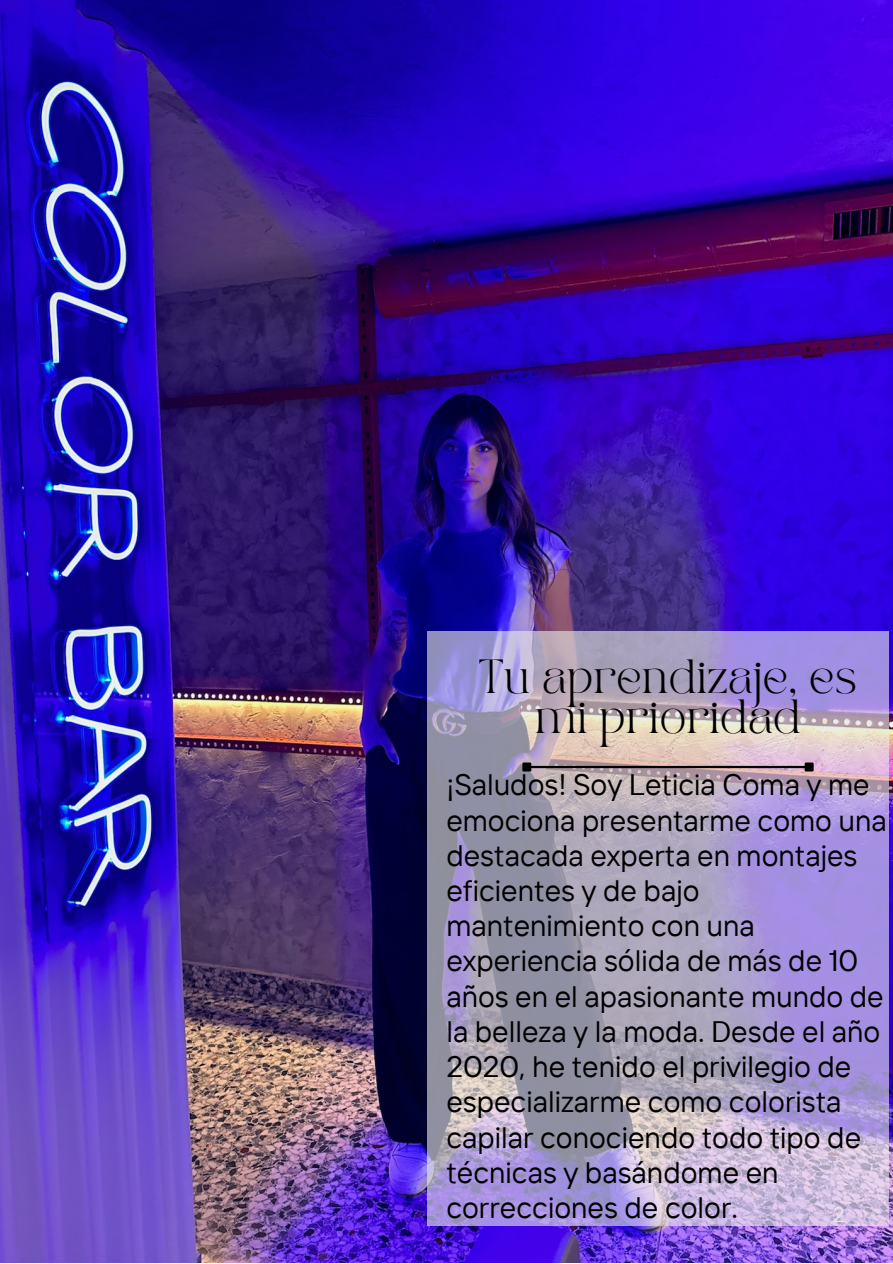
<style>
.page{position:relative;width:893px;height:1264px;background:#fff}
.page>*{position:absolute;margin:0;border:0;box-sizing:border-box;transform-origin:0 0}
.t1{font:33.6px/40.2px "TAN PEARL Regular";color:#000;text-align:center}
.t2{font:29.55px/35.2px "TT Interphases";color:#000}
.t3{font:21px "TT Interphases";color:#e8e8e8}
</style>
<div class="page">
<img style="left:0;top:0;width:892px;height:1262px">
<svg style="left:427px;top:631px;width:462px;height:595px;background:#ada2c5"></svg>
<hr style="left:530px;top:766px;width:275px;height:2px;background:#000">
<div style="left:523px;top:763px;width:7px;height:7px;background:#000"></div>
<div style="left:522px;top:762px;width:9px;height:9px;border:2px solid #000"></div>
<div style="left:805px;top:763px;width:7px;height:7px;background:#000"></div>
<div style="left:804px;top:762px;width:9px;height:9px;border:2px solid #000"></div>
<p class="t1" style="left:478px;top:659px;width:380px">Tu aprendizaje, es mi prioridad</p>
<p class="t2" style="left:446px;top:766px;width:442px">¡Saludos! Soy Leticia Coma y me emociona presentarme como una destacada experta en montajes eficientes y de bajo mantenimiento con una experiencia sólida de más de 10 años en el apasionante mundo de la belleza y la moda. Desde el año<br>2020, he tenido el privilegio de especializarme como colorista capilar conociendo todo tipo de técnicas y basándome en correcciones de color.</p>
<p class="t3" style="left:832px;top:1200px;width:13px">2</p>
</div>
